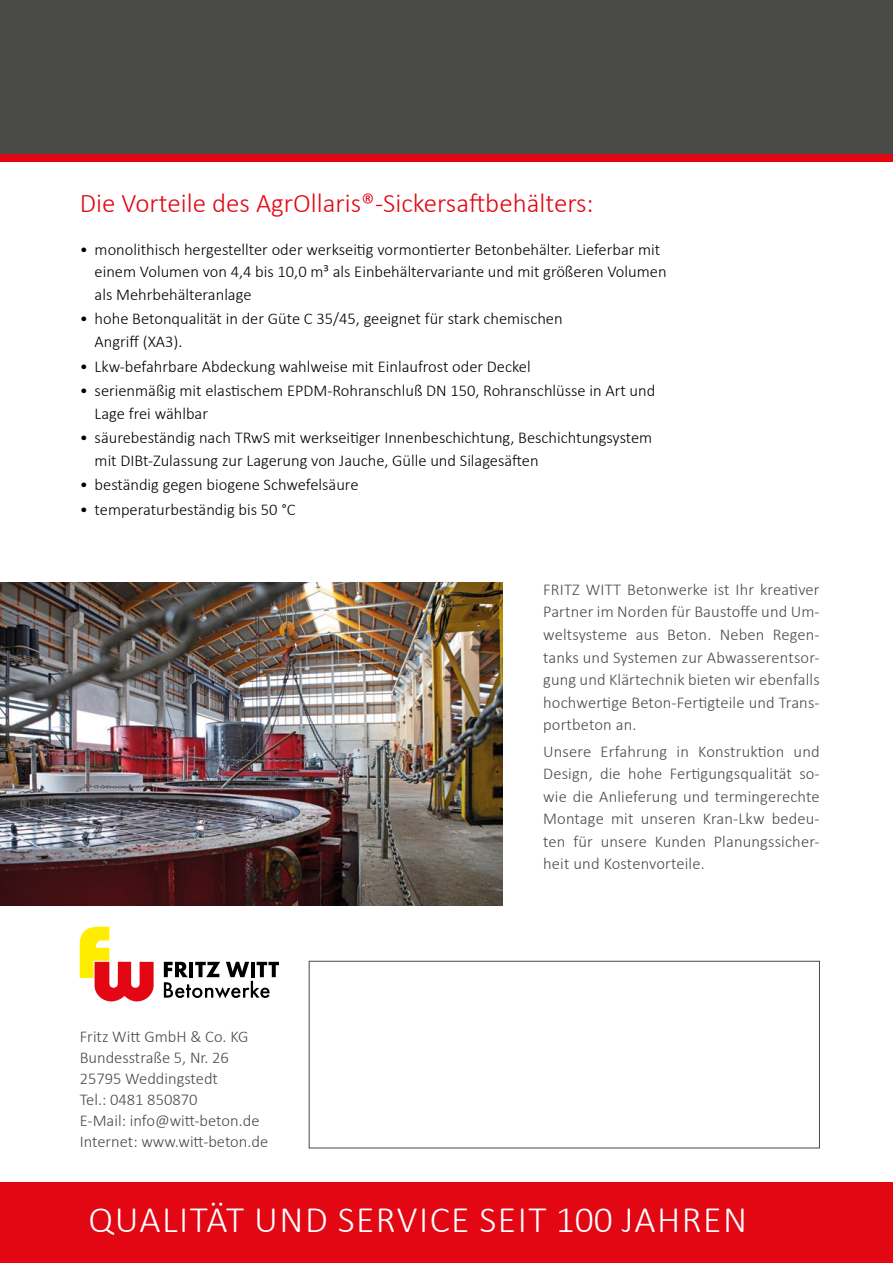
<style>
.page{position:relative;width:893px;height:1263px;background:#fff}
.page>*{position:absolute;margin:0;border:0;box-sizing:border-box;transform-origin:0 0}
.t1{font:300 37.5px "Calibri";letter-spacing:.04em;color:#fff}
.t2{font:300 27px "Calibri";color:#e30613}
.t3{font:300 16.5px/22.5px "Calibri";color:#000}
.t4{font:300 16.5px/22.5px "Calibri";color:#4a4a49;text-align:justify}
</style>
<div class="page">
<div style="left:0;top:0;width:893px;height:162px;background:#e30613"></div>
<div style="left:0;top:0;width:893px;height:154px;background:#4a4a49"></div>
<svg style="left:80px;top:927px;width:74px;height:74px"></svg>
<svg style="left:164px;top:962px;width:115px;height:36px"></svg>
<div style="left:0;top:1182px;width:893px;height:81px;background:#e30613"></div>
<div style="left:309px;top:961px;width:511px;height:187px;border:1px solid #4a4a49"></div>
<img style="left:0;top:583px;width:503px;height:323px">
<h2 class="t2" style="left:80px;top:186px;width:515px">Die Vorteile des AgrOllaris®-Sickersaftbehälters:</h2>
<p class="t3" style="left:95px;top:238px;width:573px;text-indent:-15px">• monolithisch hergestellter oder werkseitig vormontierter Betonbehälter. Lieferbar mit einem Volumen von 4,4 bis 10,0 m³ als Einbehältervariante und mit größeren Volumen als Mehrbehälteranlage</p>
<p class="t3" style="left:95px;top:307px;width:470px;text-indent:-15px">• hohe Betonqualität in der Güte C 35/45, geeignet für stark chemischen<br>Angriff (XA3).</p>
<p class="t3" style="left:80px;top:355px;width:452px">• Lkw-befahrbare Abdeckung wahlweise mit Einlaufrost oder Deckel</p>
<p class="t3" style="left:95px;top:379px;width:562px;text-indent:-15px">• serienmäßig mit elastischem EPDM-Rohranschluß DN 150, Rohranschlüsse in Art und<br>Lage frei wählbar</p>
<p class="t3" style="left:95px;top:426px;width:559px;text-indent:-15px">• säurebeständig nach TRwS mit werkseitiger Innenbeschichtung, Beschichtungsystem mit DIBt-Zulassung zur Lagerung von Jauche, Gülle und Silagesäften</p>
<p class="t3" style="left:80px;top:473px;width:280px">• beständig gegen biogene Schwefelsäure</p>
<p class="t3" style="left:80px;top:498px;width:218px">• temperaturbeständig bis 50 °C</p>
<p class="t4" style="left:80px;top:1026px;width:190px;line-height:21px;text-align:left">Fritz Witt GmbH &amp; Co. KG<br>Bundesstraße 5, Nr. 26<br>25795 Weddingstedt<br>Tel.: 0481 850870<br>E-Mail: info@witt-beton.de<br>Internet: www.witt-beton.de</p>
<p class="t4" style="left:543px;top:578px;width:278px">FRITZ WITT Betonwerke ist Ihr kreativer Partner im Norden für Baustoffe und Um&shy;weltsysteme aus Beton. Neben Regen&shy;tanks und Systemen zur Abwasserentsor&shy;gung und Klärtechnik bieten wir ebenfalls hochwertige Beton-Fertigteile und Trans&shy;portbeton an.</p>
<p class="t4" style="left:543px;top:740px;width:278px">Unsere Erfahrung in Konstruktion und Design, die hohe Fertigungsqualität so&shy;wie die Anlieferung und termingerechte Montage mit unseren Kran-Lkw bedeu&shy;ten für unsere Kunden Planungssicher&shy;heit und Kostenvorteile.</p>
<h1 class="t1" style="left:88px;top:1196px;width:660px">QUALITÄT UND SERVICE SEIT 100 JAHREN</h1>
</div>
